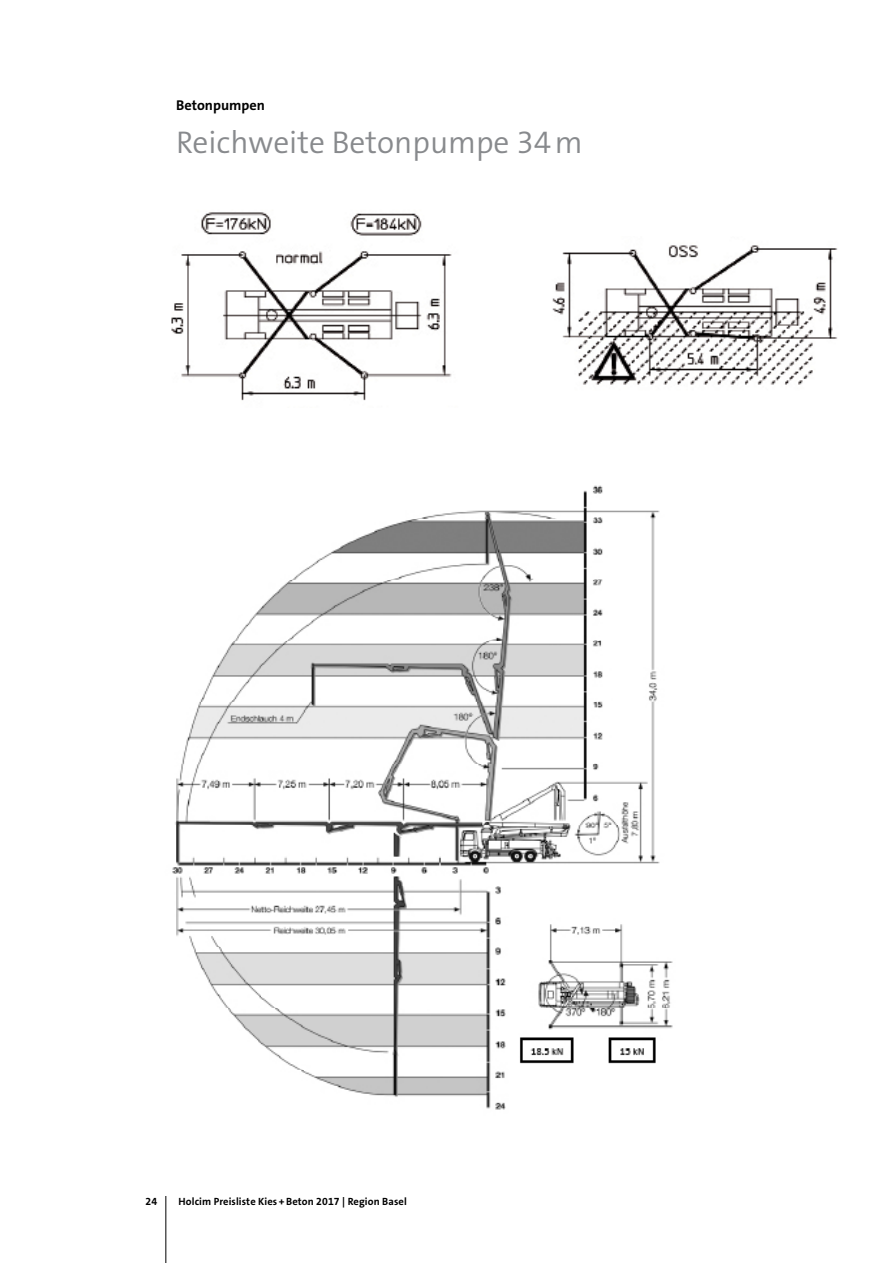
<style>
.page{position:relative;width:893px;height:1263px;background:#fff}
.page>*{position:absolute;margin:0;border:0;box-sizing:border-box;transform-origin:0 0}
.t1{font:31.5px "The Sans LP4 Se Lig";color:#888a8d}
.t2{font:14.25px "The Sans LP7 Bld";color:#000}
.t3{font:10.5px "The Sans LP7 Bld";letter-spacing:.01em;color:#000}
</style>
<div class="page">
<img style="left:172px;top:485px;width:501px;height:625px">
<img style="left:171px;top:212px;width:281px;height:189px">
<img style="left:552px;top:245px;width:286px;height:140px">
<hr style="left:165px;top:1196px;width:1px;height:67px;background:#000">
<h2 class="t2" style="left:176px;top:96px;width:90px">Betonpumpen</h2>
<h1 class="t1" style="left:176px;top:122px;width:408px">Reichweite Betonpumpe 34m</h1>
<p class="t3" style="left:146px;top:1194px;width:13px">24</p>
<p class="t3" style="left:179px;top:1194px;width:230px">Holcim Preisliste Kies +Beton 2017 | Region Basel</p>
</div>
